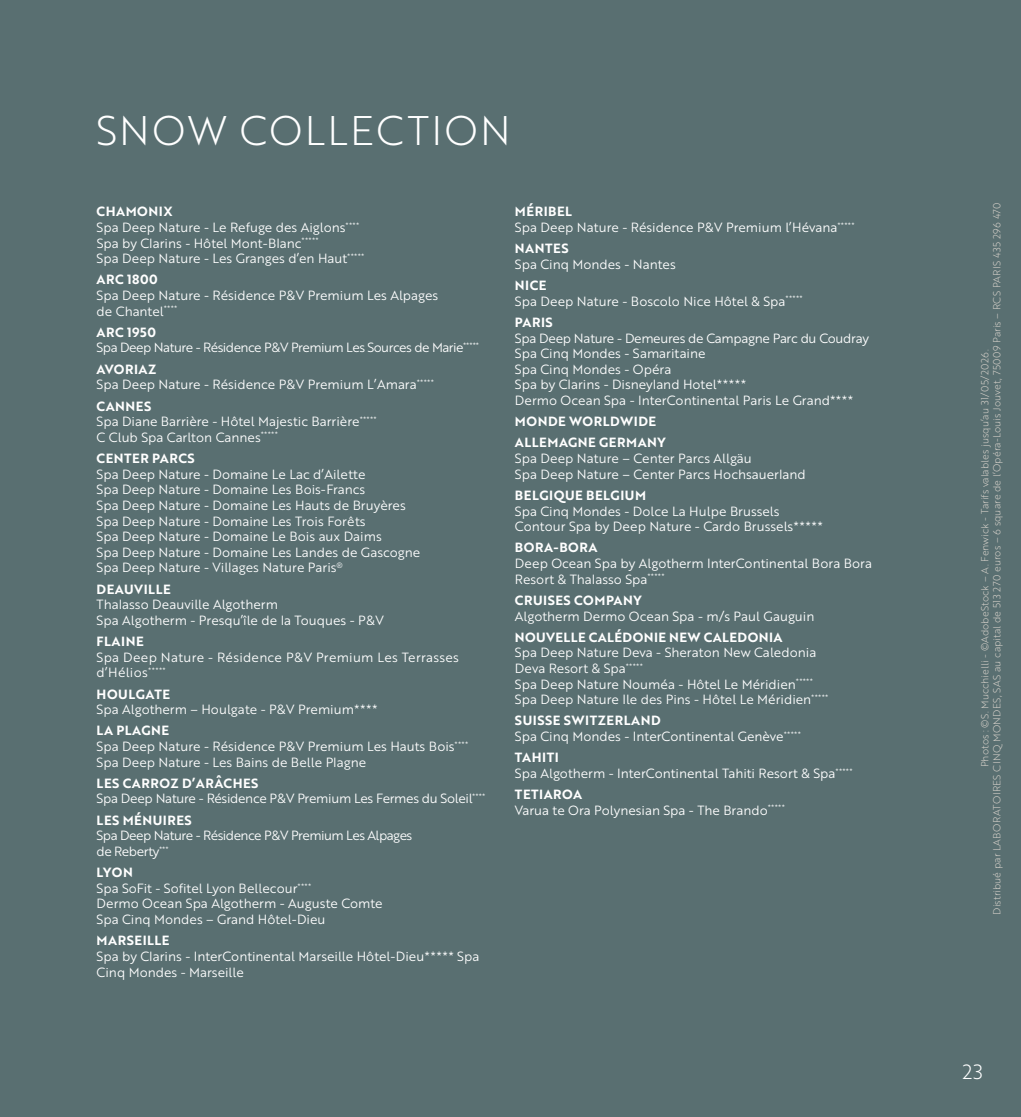
<style>
.page{position:relative;width:1021px;height:1117px;background:#fff}
.page>*{position:absolute;margin:0;border:0;box-sizing:border-box;transform-origin:0 0}
.t1{font:40.2px "Brother 1816 Light";letter-spacing:.055em;color:#fff}
.t2{font:20px "Brother 1816 Light";color:#fff}
.t3{font:13px/15.6px "Brother 1816 Book";color:#fff}
.t4{font:13px/21.2px "Brother 1816 Bold";letter-spacing:.04em;color:#fff}
.t5{font:13px/15.6px "Brother 1816 Book";letter-spacing:-.04em;color:#fff}
.t6{font:13px/15.6px "Brother 1816 Book";letter-spacing:.02em;color:#fff}
.t7{font:13px "Brother 1816 Book";letter-spacing:-.025em;color:#fff}
.t8{font:10px/12px "Brother 1816 Light";color:#d6d1ca;text-align:center}
</style>
<div class="page">
<div style="left:0;top:0;width:1020px;height:1117px;background:#596f71"></div>
<h1 class="t1" style="left:96px;top:101px;width:416px">SNOW COLLECTION</h1>
<p class="t4" style="left:97px;top:201px;width:77px">CHAMONIX</p>
<p class="t3" style="left:97px;top:219px;width:269px">Spa Deep Nature - Le Refuge des Aiglons<sup>****<br></sup>Spa by Clarins - Hôtel Mont-Blanc<sup>*****<br></sup>Spa Deep Nature - Les Granges d’en Haut<sup>*****</sup></p>
<p class="t4" style="left:97px;top:269px;width:63px">ARC 1800</p>
<p class="t3" style="left:97px;top:287px;width:343px">Spa Deep Nature - Résidence P&amp;V Premium Les Alpages de Chantel<sup>****</sup></p>
<p class="t4" style="left:97px;top:321px;width:61px">ARC 1950</p>
<p class="t5" style="left:97px;top:339px;width:384px">Spa Deep Nature - Résidence P&amp;V Premium Les Sources de Marie<sup>*****</sup></p>
<p class="t4" style="left:97px;top:358px;width:61px">AVORIAZ</p>
<p class="t3" style="left:97px;top:376px;width:339px">Spa Deep Nature - Résidence P&amp;V Premium L’Amara<sup>*****</sup></p>
<p class="t4" style="left:97px;top:395px;width:56px">CANNES</p>
<p class="t3" style="left:97px;top:413px;width:282px">Spa Diane Barrière - Hôtel Majestic Barrière<sup>*****<br></sup>C Club Spa Carlton Cannes<sup>*****</sup></p>
<p class="t4" style="left:97px;top:447px;width:99px">CENTER PARCS</p>
<p class="t3" style="left:97px;top:466px;width:325px">Spa Deep Nature - Domaine Le Lac d’Ailette<br>Spa Deep Nature - Domaine Les Bois-Francs<br>Spa Deep Nature - Domaine Les Hauts de Bruyères Spa Deep Nature - Domaine Les Trois Forêts<br>Spa Deep Nature - Domaine Le Bois aux Daims<br>Spa Deep Nature - Domaine Les Landes de Gascogne Spa Deep Nature - Villages Nature Paris<sup>®</sup></p>
<p class="t4" style="left:97px;top:578px;width:76px">DEAUVILLE</p>
<p class="t3" style="left:97px;top:596px;width:288px">Thalasso Deauville Algotherm<br>Spa Algotherm - Presqu’île de la Touques - P&amp;V</p>
<p class="t4" style="left:97px;top:630px;width:49px">FLAINE</p>
<p class="t6" style="left:97px;top:649px;width:364px">Spa Deep Nature - Résidence P&amp;V Premium Les Terrasses d’Hélios<sup>*****</sup></p>
<p class="t4" style="left:97px;top:683px;width:75px">HOULGATE</p>
<p class="t3" style="left:97px;top:701px;width:282px">Spa Algotherm – Houlgate - P&amp;V Premium****</p>
<p class="t4" style="left:97px;top:720px;width:74px">LA PLAGNE</p>
<p class="t3" style="left:97px;top:738px;width:373px">Spa Deep Nature - Résidence P&amp;V Premium Les Hauts Bois<sup>****<br></sup>Spa Deep Nature - Les Bains de Belle Plagne</p>
<p class="t4" style="left:97px;top:772px;width:163px">LES CARROZ D’ARÂCHES</p>
<p class="t7" style="left:97px;top:789px;width:390px">Spa Deep Nature - Résidence P&amp;V Premium Les Fermes du Soleil<sup>****</sup></p>
<p class="t4" style="left:97px;top:809px;width:97px">LES MÉNUIRES</p>
<p class="t5" style="left:97px;top:827px;width:317px">Spa Deep Nature - Résidence P&amp;V Premium Les Alpages de Reberty<sup>***</sup></p>
<p class="t4" style="left:97px;top:861px;width:38px">LYON</p>
<p class="t3" style="left:97px;top:880px;width:287px">Spa SoFit - Sofitel Lyon Bellecour<sup>****<br></sup>Dermo Ocean Spa Algotherm - Auguste Comte<br>Spa Cinq Mondes – Grand Hôtel-Dieu</p>
<p class="t4" style="left:97px;top:929px;width:74px">MARSEILLE</p>
<p class="t3" style="left:97px;top:948px;width:384px">Spa by Clarins - InterContinental Marseille Hôtel-Dieu***** Spa<br>Cinq Mondes - Marseille</p>
<p class="t4" style="left:515px;top:201px;width:59px">MÉRIBEL</p>
<p class="t3" style="left:515px;top:219px;width:341px">Spa Deep Nature - Résidence P&amp;V Premium l’Hévana<sup>*****</sup></p>
<p class="t4" style="left:515px;top:237px;width:55px">NANTES</p>
<p class="t3" style="left:515px;top:256px;width:162px">Spa Cinq Mondes - Nantes</p>
<p class="t4" style="left:515px;top:274px;width:33px">NICE</p>
<p class="t3" style="left:515px;top:293px;width:289px">Spa Deep Nature - Boscolo Nice Hôtel &amp; Spa<sup>*****</sup></p>
<p class="t4" style="left:515px;top:311px;width:39px">PARIS</p>
<p class="t3" style="left:515px;top:330px;width:355px">Spa Deep Nature - Demeures de Campagne Parc du Coudray Spa Cinq Mondes - Samaritaine<br>Spa Cinq Mondes - Opéra<br>Spa by Clarins - Disneyland Hotel*****<br>Dermo Ocean Spa - InterContinental Paris Le Grand****</p>
<p class="t4" style="left:515px;top:410px;width:152px">MONDE WORLDWIDE<br>ALLEMAGNE GERMANY</p>
<p class="t3" style="left:515px;top:450px;width:292px">Spa Deep Nature – Center Parcs Allgäu<br>Spa Deep Nature – Center Parcs Hochsauerland</p>
<p class="t4" style="left:515px;top:484px;width:133px">BELGIQUE BELGIUM</p>
<p class="t3" style="left:515px;top:503px;width:309px">Spa Cinq Mondes - Dolce La Hulpe Brussels<br>Contour Spa by Deep Nature - Cardo Brussels*****</p>
<p class="t4" style="left:515px;top:537px;width:84px">BORA-BORA</p>
<p class="t3" style="left:515px;top:555px;width:358px">Deep Ocean Spa by Algotherm InterContinental Bora Bora<br>Resort &amp; Thalasso Spa<sup>*****</sup></p>
<p class="t4" style="left:515px;top:589px;width:128px">CRUISES COMPANY</p>
<p class="t3" style="left:515px;top:607px;width:301px">Algotherm Dermo Ocean Spa - m/s Paul Gauguin</p>
<p class="t4" style="left:515px;top:626px;width:269px">NOUVELLE CALÉDONIE NEW CALEDONIA</p>
<p class="t3" style="left:515px;top:644px;width:315px">Spa Deep Nature Deva - Sheraton New Caledonia Deva Resort &amp; Spa<sup>*****<br></sup>Spa Deep Nature Nouméa - Hôtel Le Méridien<sup>***** </sup>Spa Deep Nature Ile des Pins - Hôtel Le Méridien<sup>*****</sup></p>
<p class="t4" style="left:515px;top:710px;width:147px">SUISSE SWITZERLAND</p>
<p class="t3" style="left:515px;top:728px;width:287px">Spa Cinq Mondes - InterContinental Genève<sup>*****</sup></p>
<p class="t4" style="left:515px;top:747px;width:45px">TAHITI</p>
<p class="t3" style="left:515px;top:765px;width:339px">Spa Algotherm - InterContinental Tahiti Resort &amp; Spa<sup>*****</sup></p>
<p class="t4" style="left:515px;top:783px;width:69px">TETIAROA</p>
<p class="t3" style="left:515px;top:802px;width:271px">Varua te Ora Polynesian Spa - The Brando<sup>*****</sup></p>
<p class="t8" style="left:978px;top:914px;width:714px;rotate:-90deg">Photos : ©S. Mucchielli - ©AdobeStock – A. Fenwick - Tarifs valables jusqu’au 31/05/2026.<br>Distribué par LABORATOIRES CINQ MONDES, SAS au capital de 513 270 euros – 6 square de l’Opéra-Louis Jouvet, 75009 Paris – RCS PARIS 435 296 470</p>
<h2 class="t2" style="left:962px;top:1057px;width:22px">23</h2>
</div>
